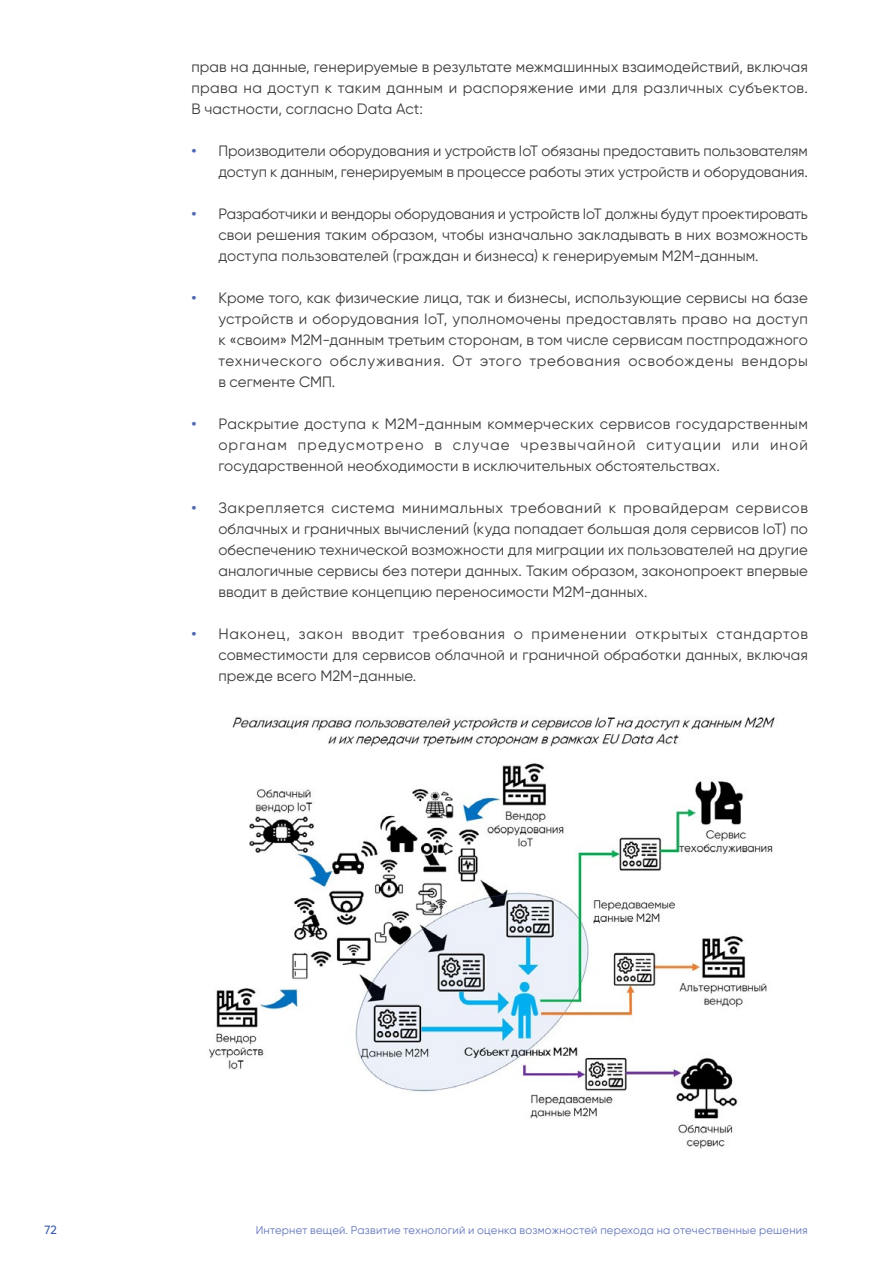
<style>
.page{position:relative;width:893px;height:1263px;background:#fff}
.page>*{position:absolute;margin:0;border:0;box-sizing:border-box;transform-origin:0 0}
.t1{font:15px/21px "Gilroy";letter-spacing:.005em;color:#3c3c3b;text-align:justify}
.t2{font:500 12px "Gilroy";color:#3a5ba7}
.t3{font:11.25px "Gilroy";letter-spacing:.02em;color:#6377b9}
.s1{font-weight:600;color:#4f69b0}
</style>
<div class="page">
<img style="left:209px;top:717px;width:566px;height:432px">
<p class="t1" style="left:191px;top:56px;width:618px">прав на данные, генерируемые в результате межмашинных взаимодействий, включая права на доступ к таким данным и распоряжение ими для различных субъектов.<br>В частности, согласно Data Act:</p>
<p class="t1" style="left:191px;top:140px;width:618px;text-align:right"><span class="s1">•</span> Производители оборудования и устройств IoT обязаны предоставить пользователям доступ к данным, генерируемым в процессе работы этих устройств и оборудования.</p>
<p class="t1" style="left:218px;top:203px;width:591px;text-indent:-27px"><span class="s1">•</span> Разработчики и вендоры оборудования и устройств IoT должны будут проектировать свои решения таким образом, чтобы изначально закладывать в них возможность доступа пользователей (граждан и бизнеса) к генерируемым M2M-данным.</p>
<p class="t1" style="left:218px;top:287px;width:591px;text-indent:-27px"><span class="s1">•</span> Кроме того, как физические лица, так и бизнесы, использующие сервисы на базе устройств и оборудования IoT, уполномочены предоставлять право на доступ к «своим» M2M-данным третьим сторонам, в том числе сервисам постпродажного технического обслуживания. От этого требования освобождены вендоры в сегменте СМП.</p>
<p class="t1" style="left:218px;top:413px;width:591px;text-indent:-27px"><span class="s1">•</span> Раскрытие доступа к M2M-данным коммерческих сервисов государственным органам предусмотрено в случае чрезвычайной ситуации или иной государственной необходимости в исключительных обстоятельствах.</p>
<p class="t1" style="left:218px;top:497px;width:591px;text-indent:-27px"><span class="s1">•</span> Закрепляется система минимальных требований к провайдерам сервисов облачных и граничных вычислений (куда попадает большая доля сервисов IoT) по обеспечению технической возможности для миграции их пользователей на другие аналогичные сервисы без потери данных. Таким образом, законопроект впервые вводит в действие концепцию переносимости M2M-данных.</p>
<p class="t1" style="left:218px;top:623px;width:591px;text-indent:-27px"><span class="s1">•</span> Наконец, закон вводит требования о применении открытых стандартов совместимости для сервисов облачной и граничной обработки данных, включая прежде всего M2M-данные.</p>
<p class="t2" style="left:45px;top:1223px;width:14px">72</p>
<p class="t3" style="left:256px;top:1223px;width:554px">Интернет вещей. Развитие технологий и оценка возможностей перехода на отечественные решения</p>
</div>
